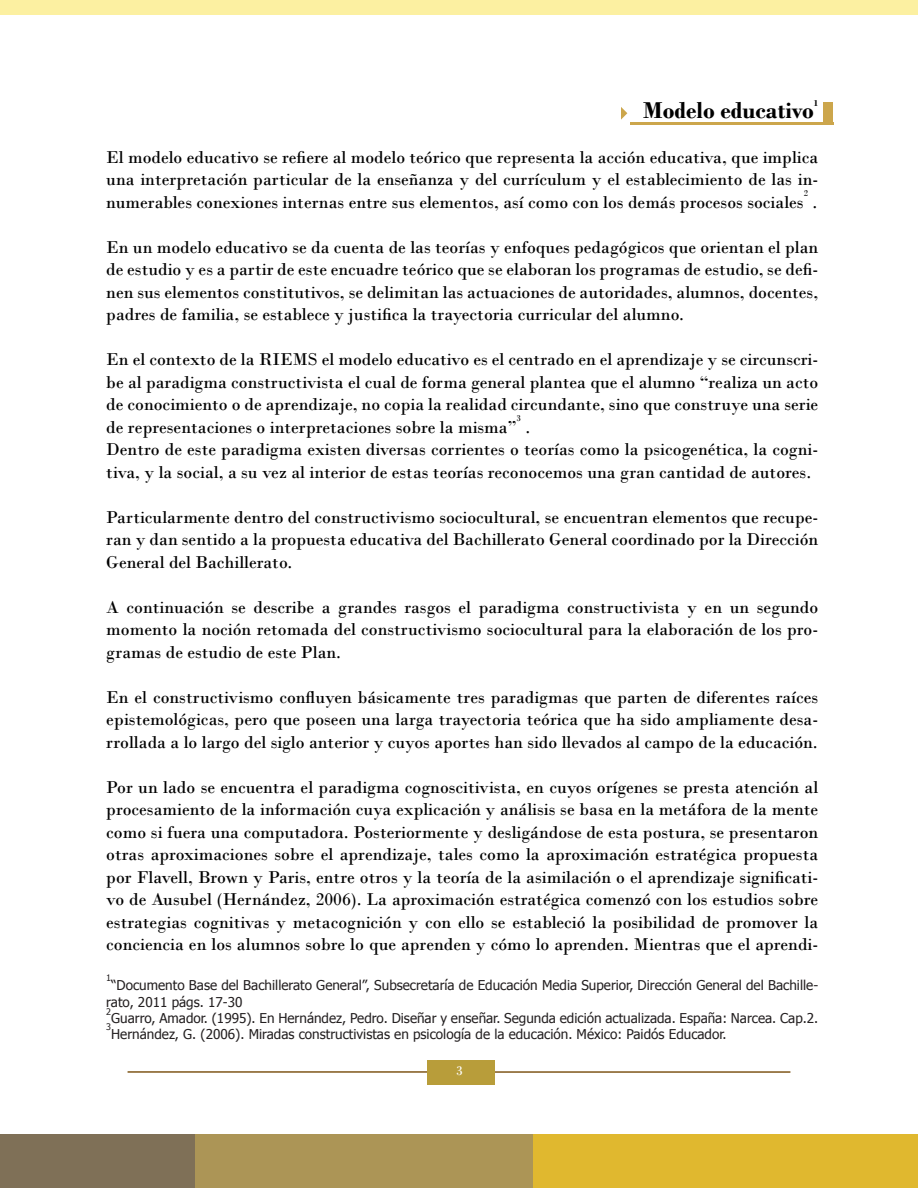
<style>
.page{position:relative;width:918px;height:1188px;background:#fff}
.page>*{position:absolute;margin:0;border:0;box-sizing:border-box;transform-origin:0 0}
.t1{font:700 24px "Bodoni";color:#000}
.t2{font:18px/22.5px "Bodoni";color:#000;text-align:justify}
.t3{font:13.5px/16.2px "Tahoma";color:#231f20}
.t4{font:13.5px "Bodoni";color:#fff}
.t5{font:9px "Tahoma";color:#231f20}
.t6{font:9px "Bodoni";color:#000}
.t7{font:700 9px "Bodoni";color:#000}
</style>
<div class="page">
<hr style="left:490px;top:1071px;width:300px;height:2px;background:#7f5619">
<hr style="left:128px;top:1071px;width:300px;height:2px;background:#7f5619">
<div style="left:0;top:1134px;width:201px;height:54px;background:#7f7057"></div>
<div style="left:196px;top:1134px;width:342px;height:54px;background:#ac9556"></div>
<div style="left:534px;top:1134px;width:384px;height:54px;background:#e0b82f"></div>
<div style="left:0;top:0;width:918px;height:14px;background:#fcf0a1"></div>
<div style="left:427px;top:1060px;width:68px;height:24px;background:#b89d3a"></div>
<div style="left:824px;top:102px;width:9px;height:22px;background:#cca64c"></div>
<svg style="left:621px;top:107px;width:6px;height:13px"></svg>
<hr style="left:630px;top:122px;width:203px;height:2px;background:#cca64c">
<p class="t1" style="left:643px;top:96px;width:172px">Modelo educativo</p>
<p class="t7" style="left:814px;top:98px;width:6px">1</p>
<p class="t2" style="left:106px;top:146px;width:713px">El modelo educativo se refiere al modelo teórico que representa la acción educativa, que implica una interpretación particular de la enseñanza y del currículum y el establecimiento de las in&shy;numerables conexiones internas entre sus elementos, así como con los demás procesos sociales</p>
<p class="t6" style="left:804px;top:188px;width:6px">2</p>
<p class="t2" style="left:812px;top:191px;width:6px">.</p>
<p class="t2" style="left:106px;top:236px;width:714px">En un modelo educativo se da cuenta de las teorías y enfoques pedagógicos que orientan el plan de estudio y es a partir de este encuadre teórico que se elaboran los programas de estudio, se defi&shy;nen sus elementos constitutivos, se delimitan las actuaciones de autoridades, alumnos, docentes, padres de familia, se establece y justifica la trayectoria curricular del alumno.</p>
<p class="t2" style="left:106px;top:348px;width:713px">En el contexto de la RIEMS el modelo educativo es el centrado en el aprendizaje y se circunscri&shy;be al paradigma constructivista el cual de forma general plantea que el alumno “realiza un acto de conocimiento o de aprendizaje, no copia la realidad circundante, sino que construye una serie de representaciones o interpretaciones sobre la misma”</p>
<p class="t6" style="left:517px;top:413px;width:6px">3</p>
<p class="t2" style="left:525px;top:416px;width:6px">.</p>
<p class="t2" style="left:106px;top:438px;width:713px">Dentro de este paradigma existen diversas corrientes o teorías como la psicogenética, la cogni&shy;tiva, y la social, a su vez al interior de estas teorías reconocemos una gran cantidad de autores.</p>
<p class="t2" style="left:106px;top:506px;width:714px">Particularmente dentro del constructivismo sociocultural, se encuentran elementos que recupe&shy;ran y dan sentido a la propuesta educativa del Bachillerato General coordinado por la Dirección General del Bachillerato.</p>
<p class="t2" style="left:106px;top:596px;width:713px">A continuación se describe a grandes rasgos el paradigma constructivista y en un segundo momento la noción retomada del constructivismo sociocultural para la elaboración de los pro&shy;gramas de estudio de este Plan.</p>
<p class="t2" style="left:106px;top:686px;width:713px">En el constructivismo confluyen básicamente tres paradigmas que parten de diferentes raíces epistemológicas, pero que poseen una larga trayectoria teórica que ha sido ampliamente desa&shy;rrollada a lo largo del siglo anterior y cuyos aportes han sido llevados al campo de la educación.</p>
<p class="t2" style="left:106px;top:776px;width:713px">Por un lado se encuentra el paradigma cognoscitivista, en cuyos orígenes se presta atención al procesamiento de la información cuya explicación y análisis se basa en la metáfora de la mente como si fuera una computadora. Posteriormente y desligándose de esta postura, se presentaron otras aproximaciones sobre el aprendizaje, tales como la aproximación estratégica propuesta por Flavell, Brown y Paris, entre otros y la teoría de la asimilación o el aprendizaje significati&shy;vo de Ausubel (Hernández, 2006). La aproximación estratégica comenzó con los estudios sobre estrategias cognitivas y metacognición y con ello se estableció la posibilidad de promover la conciencia en los alumnos sobre lo que aprenden y cómo lo aprenden. Mientras que el aprendi-</p>
<p class="t5" style="left:106px;top:972px;width:6px">1</p>
<p class="t3" style="left:106px;top:977px;width:713px;text-indent:5px">“Documento Base del Bachillerato General”, Subsecretaría de Educación Media Superior, Dirección General del Bachille&shy;rato, 2011 págs. 17-30</p>
<p class="t5" style="left:106px;top:1006px;width:6px">2</p>
<p class="t3" style="left:111px;top:1009px;width:709px">Guarro, Amador. (1995). En Hernández, Pedro. Diseñar y enseñar. Segunda edición actualizada. España: Narcea. Cap.2.</p>
<p class="t5" style="left:106px;top:1021px;width:6px">3</p>
<p class="t3" style="left:111px;top:1025px;width:617px">Hernández, G. (2006). Miradas constructivistas en psicología de la educación. México: Paidós Educador.</p>
<p class="t4" style="left:456px;top:1063px;width:8px">3</p>
</div>
